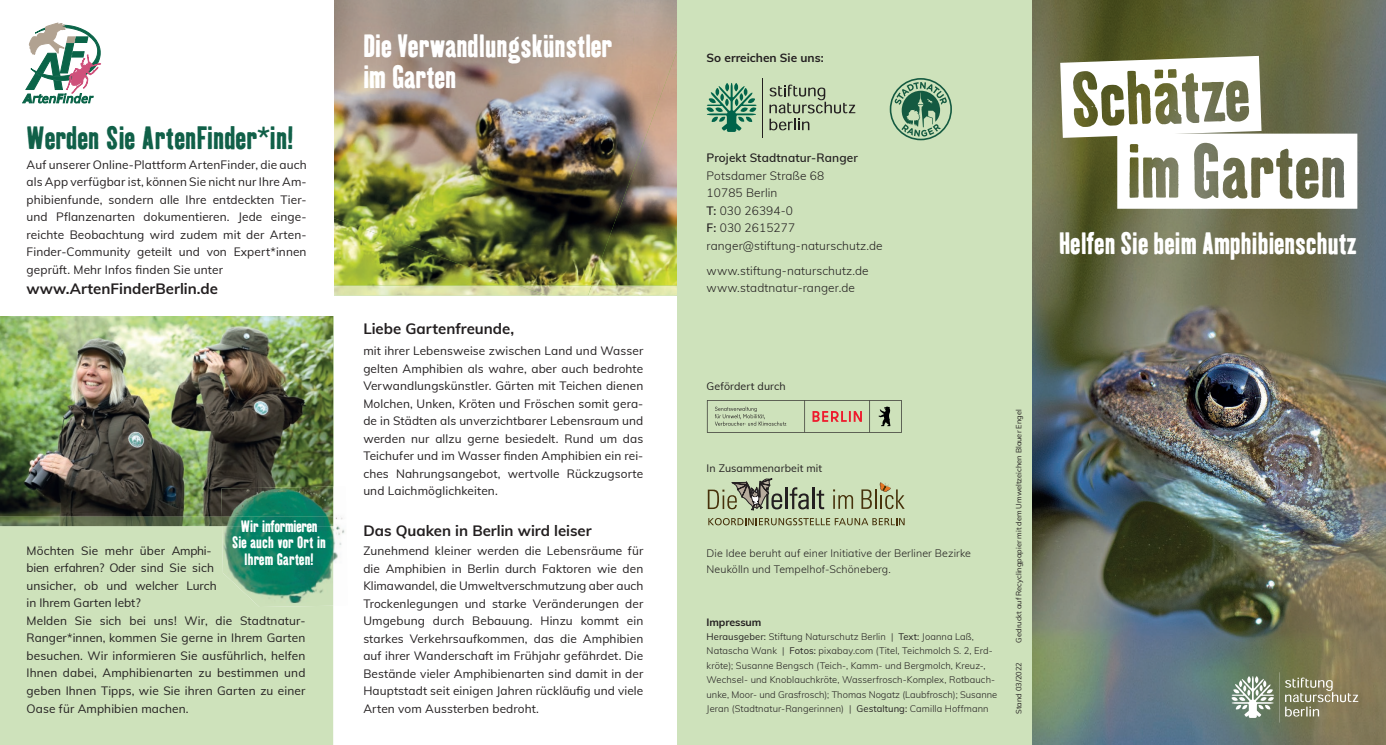
<style>
.page{position:relative;width:1386px;height:745px;background:#fff}
.page>*{position:absolute;margin:0;border:0;box-sizing:border-box;transform-origin:0 0}
.t1{font:31.25px/31px "Kipp No 1";color:#fff}
.t2{font:31.25px "Kipp No 1";letter-spacing:.01em;color:#106048}
.t3{font:30px "Kipp No 1";letter-spacing:.01em;color:#fff}
.t4{font:16px/16.5px "Kipp No 1";letter-spacing:.01em;color:#fff;text-align:center}
.t5{font:700 15px "Muli";color:#231f20}
.t6{font:11.88px/17.5px "Muli";letter-spacing:.01em;color:#231f20;text-align:justify}
.t7{font:300 11.88px/17.5px "Muli";letter-spacing:.01em;color:#231f20}
.t8{font:600 11.88px "Muli";letter-spacing:.01em;color:#231f20}
.t9{font:700 11.88px "Muli";color:#231f20}
.t10{font:300 10.62px/15.6px "Muli";letter-spacing:.01em;color:#231f20}
.t11{font:10.62px "Muli";letter-spacing:.01em;color:#231f20}
.t12{font:700 10.62px "Muli";letter-spacing:-.01em;color:#231f20}
.t13{font:300 9.38px/14.4px "Muli";letter-spacing:.01em;color:#231f20}
.t14{font:7.5px "Muli";color:#231f20}
.s1{font-weight:600}
.s2{font-weight:400}
</style>
<div class="page">
<img style="left:0;top:316px;width:333px;height:209px">
<img style="left:1031px;top:0;width:354px;height:744px">
<svg style="left:1231px;top:671px;width:127px;height:51px;background:#8d9175"></svg>
<img style="left:334px;top:185px;width:343px;height:100px">
<div style="left:0;top:525px;width:333px;height:219px;background:#cee2bb"></div>
<div style="left:677px;top:0;width:354px;height:744px;background:#cee2bb"></div>
<svg style="left:706px;top:83px;width:50px;height:49px"></svg>
<hr style="left:762px;top:78px;width:1px;height:59px;background:#231f20">
<svg style="left:769px;top:84px;width:86px;height:46px"></svg>
<svg style="left:889px;top:78px;width:63px;height:62px"></svg>
<img style="left:334px;top:0;width:301px;height:247px">
<img style="left:628px;top:0;width:49px;height:185px">
<img style="left:392px;top:239px;width:214px;height:46px">
<svg style="left:334px;top:285px;width:343px;height:11px;background:#d8dfa8"></svg>
<img style="left:546px;top:295px;width:42px;height:1px">
<img style="left:519px;top:285px;width:72px;height:10px">
<img style="left:221px;top:486px;width:124px;height:120px">
<svg style="left:707px;top:400px;width:195px;height:32px"></svg>
<svg style="left:708px;top:518px;width:196px;height:7px"></svg>
<svg style="left:833px;top:489px;width:20px;height:19px"></svg>
<hr style="left:785px;top:487px;width:2px;height:22px;background:#231f20">
<svg style="left:789px;top:487px;width:20px;height:22px"></svg>
<hr style="left:812px;top:487px;width:2px;height:22px;background:#231f20">
<svg style="left:816px;top:490px;width:8px;height:19px"></svg>
<svg style="left:861px;top:482px;width:43px;height:27px"></svg>
<svg style="left:707px;top:478px;width:75px;height:32px"></svg>
<svg style="left:23px;top:23px;width:78px;height:80px"></svg>
<svg style="left:1060px;top:56px;width:297px;height:153px"></svg>
<h1 class="t2" style="left:27px;top:118px;width:268px">Werden Sie ArtenFinder*in!</h1>
<p class="t6" style="left:27px;top:155px;width:281px">Auf unserer Online-Plattform ArtenFinder, die auch als App verfügbar ist, können Sie nicht nur Ihre Am&shy;phibienfunde, sondern alle Ihre entdeckten Tier&shy;und Pflanzenarten dokumentieren. Jede einge&shy;reichte Beobachtung wird zudem mit der Arten-Finder-Community geteilt und von Expert*innen geprüft. Mehr Infos finden Sie unter</p>
<p class="t5" style="left:27px;top:277px;width:193px">www.ArtenFinderBerlin.de</p>
<h3 class="t4" style="left:232px;top:517px;width:95px">Wir informieren<br>Sie auch vor Ort in lhrem Garten!</h3>
<p class="t6" style="left:27px;top:541px;width:280px;text-align:left">Möchten Sie mehr über Amphi-<br>bien erfahren? Oder sind Sie sich<br>unsicher, ob und welcher Lurch<br>in Ihrem Garten lebt?<br>Melden Sie sich bei uns! Wir, die Stadtnatur-Ranger*innen, kommen Sie gerne in Ihrem Garten besuchen. Wir informieren Sie ausführlich, helfen Ihnen dabei, Amphibienarten zu bestimmen und geben Ihnen Tipps, wie Sie ihren Garten zu einer Oase für Amphibien machen.</p>
<h1 class="t1" style="left:363px;top:29px;width:250px">Die Verwandlungskünstler im Garten</h1>
<p class="t5" style="left:363px;top:318px;width:152px">Liebe Gartenfreunde,</p>
<p class="t6" style="left:363px;top:341px;width:281px">mit ihrer Lebensweise zwischen Land und Wasser gelten Amphibien als wahre, aber auch bedrohte Verwandlungskünstler. Gärten mit Teichen dienen Molchen, Unken, Kröten und Fröschen somit gera&shy;de in Städten als unverzichtbarer Lebensraum und werden nur allzu gerne besiedelt. Rund um das Teichufer und im Wasser finden Amphibien ein rei&shy;ches Nahrungsangebot, wertvolle Rückzugsorte und Laichmöglichkeiten.</p>
<p class="t5" style="left:363px;top:519px;width:230px">Das Quaken in Berlin wird leiser</p>
<p class="t6" style="left:363px;top:541px;width:281px">Zunehmend kleiner werden die Lebensräume für die Amphibien in Berlin durch Faktoren wie den Klimawandel, die Umweltverschmutzung aber auch Trockenlegungen und starke Veränderungen der Umgebung durch Bebauung. Hinzu kommt ein starkes Verkehrsaufkommen, das die Amphibien auf ihrer Wanderschaft im Frühjahr gefährdet. Die Bestände vieler Amphibienarten sind damit in der Hauptstadt seit einigen Jahren rückläufig und viele Arten vom Aussterben bedroht.</p>
<p class="t9" style="left:706px;top:49px;width:118px">So erreichen Sie uns:</p>
<p class="t8" style="left:706px;top:149px;width:153px">Projekt Stadtnatur-Ranger</p>
<p class="t7" style="left:706px;top:166px;width:177px">Potsdamer Straße 68<br>10785 Berlin<br><span class="s1">T:</span> 030 26394-0<br><span class="s1">F:</span> 030 2615277 ranger@stiftung-naturschutz.de</p>
<p class="t7" style="left:706px;top:261px;width:163px">www.stiftung-naturschutz.de www.stadtnatur-ranger.de</p>
<p class="t11" style="left:706px;top:378px;width:80px">Gefördert durch</p>
<p class="t11" style="left:706px;top:460px;width:117px">In Zusammenarbeit mit</p>
<p class="t10" style="left:706px;top:544px;width:266px">Die Idee beruht auf einer Initiative der Berliner Bezirke<br>Neukölln und Tempelhof-Schöneberg.</p>
<p class="t12" style="left:706px;top:613px;width:56px">Impressum</p>
<p class="t13" style="left:706px;top:628px;width:292px"><span class="s2">Herausgeber:</span> Stiftung Naturschutz Berlin | <span class="s2">Text:</span> Joanna Laß, Natascha Wank | <span class="s2">Fotos:</span> pixabay.com (Titel, Teichmolch S. 2, Erd&shy;kröte); Susanne Bengsch (Teich-, Kamm- und Bergmolch, Kreuz-, Wechsel- und Knoblauchkröte, Wasserfrosch-Komplex, Rotbauch&shy;unke, Moor- und Grasfrosch); Thomas Nogatz (Laubfrosch); Susanne Jeran (Stadtnatur-Rangerinnen) | <span class="s2">Gestaltung:</span> Camilla Hoffmann</p>
<p class="t14" style="left:1013px;top:642px;width:234px;rotate:-90deg">Gedruckt auf Recyclingpapier mit dem Umweltzeichen Blauer Engel</p>
<p class="t14" style="left:1013px;top:713px;width:53px;rotate:-90deg">Stand 03/2022</p>
<h2 class="t3" style="left:1059px;top:225px;width:299px">Helfen Sie beim Amphibienschutz</h2>
</div>
